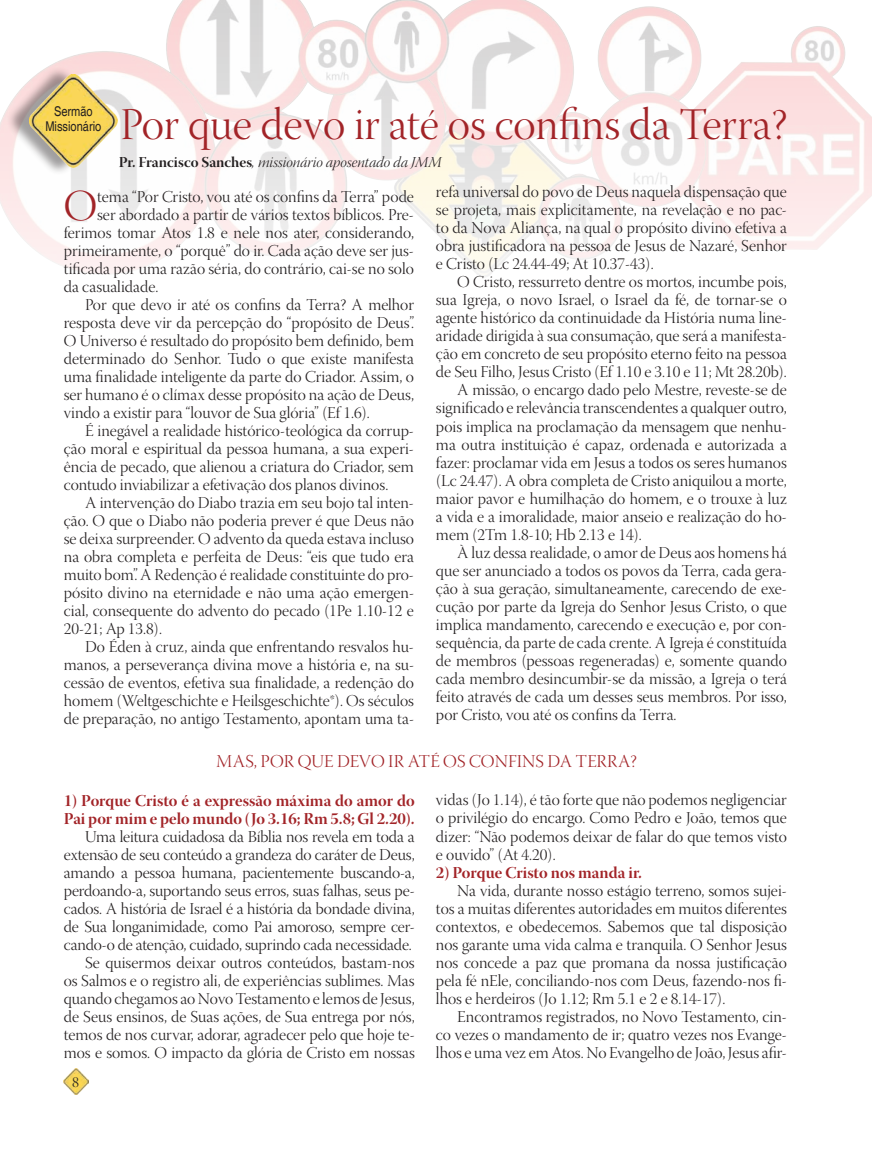
<style>
.page{position:relative;width:872px;height:1149px;background:#fff}
.page>*{position:absolute;margin:0;border:0;box-sizing:border-box;transform-origin:0 0}
.t1{font:45px "Warnock Pro Light Disp";color:#a22428}
.t2{font:43.8px "Warnock Pro Light Disp";color:#a22428}
.t3{font:18px "Warnock Pro Light Disp";letter-spacing:.005em;color:#a22428}
.t4{font:16.5px/18px "Warnock Pro Light Disp";color:#231f20;text-align:justify}
.t5{font:16.5px/18px "Warnock Pro Bold Disp";color:#a22428}
.t6{font:15px "Warnock Pro Light It Disp";color:#231f20}
.t7{font:15px "Warnock Pro Light Disp";color:#231f20}
.t8{font:condensed 13.5px/15px "Helvetica";color:#231f20;text-align:center}
.s1{font-family:"Warnock Pro Bold Disp"}
</style>
<div class="page">
<img style="left:64px;top:1068px;width:25px;height:26px">
<img style="left:0;top:0;width:872px;height:277px">
<div style="left:7px;top:66px;width:103px;height:109px;background:#231f20;opacity:.43"></div>
<img style="left:30px;top:74px;width:88px;height:93px">
<p class="t8" style="left:45px;top:104px;width:57px">Sermão<br>Missionário</p>
<h1 class="t1" style="left:120px;top:100px;width:669px">Por que devo ir até os confins da Terra?</h1>
<p class="t6" style="left:119px;top:154px;width:325px"><span class="s1">Pr. Francisco Sanches</span>, missionário aposentado da JMM</p>
<h2 class="t2" style="left:64px;top:181px;width:35px">O</h2>
<p class="t4" style="left:97px;top:189px;width:318px">tema “Por Cristo, vou até os confins da Terra” pode</p>
<p class="t4" style="left:97px;top:207px;width:318px">ser abordado a partir de vários textos bíblicos. Pre-</p>
<p class="t4" style="left:64px;top:225px;width:352px">ferimos tomar Atos 1.8 e nele nos ater, considerando,</p>
<p class="t4" style="left:64px;top:243px;width:352px">primeiramente, o “porquê” do ir. Cada ação deve ser jus-</p>
<p class="t4" style="left:64px;top:261px;width:352px">tificada por uma razão séria, do contrário, cai-se no solo</p>
<p class="t4" style="left:64px;top:279px;width:96px">da casualidade.</p>
<p class="t4" style="left:85px;top:297px;width:330px">Por que devo ir até os confins da Terra? A melhor</p>
<p class="t4" style="left:64px;top:315px;width:352px">resposta deve vir da percepção do “propósito de Deus”.</p>
<p class="t4" style="left:64px;top:333px;width:352px">O Universo é resultado do propósito bem definido, bem</p>
<p class="t4" style="left:64px;top:351px;width:352px">determinado do Senhor. Tudo o que existe manifesta</p>
<p class="t4" style="left:64px;top:369px;width:352px">uma finalidade inteligente da parte do Criador. Assim, o</p>
<p class="t4" style="left:64px;top:387px;width:352px">ser humano é o clímax desse propósito na ação de Deus,</p>
<p class="t4" style="left:64px;top:405px;width:307px">vindo a existir para “louvor de Sua glória” (Ef 1.6).</p>
<p class="t4" style="left:85px;top:423px;width:330px">É inegável a realidade histórico-teológica da corrup-</p>
<p class="t4" style="left:64px;top:441px;width:352px">ção moral e espiritual da pessoa humana, a sua experi-</p>
<p class="t4" style="left:64px;top:459px;width:352px">ência de pecado, que alienou a criatura do Criador, sem</p>
<p class="t4" style="left:64px;top:477px;width:326px">contudo inviabilizar a efetivação dos planos divinos.</p>
<p class="t4" style="left:85px;top:495px;width:330px">A intervenção do Diabo trazia em seu bojo tal inten-</p>
<p class="t4" style="left:64px;top:513px;width:352px">ção. O que o Diabo não poderia prever é que Deus não</p>
<p class="t4" style="left:64px;top:531px;width:352px">se deixa surpreender. O advento da queda estava incluso</p>
<p class="t4" style="left:64px;top:549px;width:352px">na obra completa e perfeita de Deus: “eis que tudo era</p>
<p class="t4" style="left:64px;top:567px;width:352px">muito bom”. A Redenção é realidade constituinte do pro-</p>
<p class="t4" style="left:64px;top:585px;width:352px">pósito divino na eternidade e não uma ação emergen-</p>
<p class="t4" style="left:64px;top:603px;width:352px">cial, consequente do advento do pecado (1Pe 1.10-12 e</p>
<p class="t4" style="left:64px;top:621px;width:100px">20-21; Ap 13.8).</p>
<p class="t4" style="left:85px;top:639px;width:330px">Do Éden à cruz, ainda que enfrentando resvalos hu-</p>
<p class="t4" style="left:64px;top:657px;width:352px">manos, a perseverança divina move a história e, na su-</p>
<p class="t4" style="left:64px;top:675px;width:352px">cessão de eventos, efetiva sua finalidade, a redenção do</p>
<p class="t4" style="left:64px;top:693px;width:352px">homem (Weltgeschichte e Heilsgeschichte*). Os séculos</p>
<p class="t4" style="left:64px;top:711px;width:352px">de preparação, no antigo Testamento, apontam uma ta-</p>
<p class="t4" style="left:436px;top:184px;width:352px">refa universal do povo de Deus naquela dispensação que se projeta, mais explicitamente, na revelação e no pac&shy;to da Nova Aliança, na qual o propósito divino efetiva a obra justificadora na pessoa de Jesus de Nazaré, Senhor e Cristo (Lc 24.44-49; At 10.37-43).</p>
<p class="t4" style="left:457px;top:274px;width:331px">O Cristo, ressurreto dentre os mortos, incumbe pois,</p>
<p class="t4" style="left:436px;top:292px;width:352px">sua Igreja, o novo Israel, o Israel da fé, de tornar-se o</p>
<p class="t4" style="left:436px;top:310px;width:352px">agente histórico da continuidade da História numa line-</p>
<p class="t4" style="left:436px;top:328px;width:352px">aridade dirigida à sua consumação, que será a manifesta-</p>
<p class="t4" style="left:436px;top:346px;width:352px">ção em concreto de seu propósito eterno feito na pessoa</p>
<p class="t4" style="left:436px;top:364px;width:352px">de Seu Filho, Jesus Cristo (Ef 1.10 e 3.10 e 11; Mt 28.20b).</p>
<p class="t4" style="left:457px;top:382px;width:331px">A missão, o encargo dado pelo Mestre, reveste-se de</p>
<p class="t4" style="left:436px;top:400px;width:352px">significado e relevância transcendentes a qualquer outro,</p>
<p class="t4" style="left:436px;top:418px;width:352px">pois implica na proclamação da mensagem que nenhu-</p>
<p class="t4" style="left:436px;top:436px;width:352px">ma outra instituição é capaz, ordenada e autorizada a</p>
<p class="t4" style="left:436px;top:454px;width:352px">fazer: proclamar vida em Jesus a todos os seres humanos</p>
<p class="t4" style="left:436px;top:472px;width:352px">(Lc 24.47). A obra completa de Cristo aniquilou a morte,</p>
<p class="t4" style="left:436px;top:490px;width:352px">maior pavor e humilhação do homem, e o trouxe à luz</p>
<p class="t4" style="left:436px;top:508px;width:352px">a vida e a imoralidade, maior anseio e realização do ho-</p>
<p class="t4" style="left:436px;top:526px;width:207px">mem (2Tm 1.8-10; Hb 2.13 e 14).</p>
<p class="t4" style="left:457px;top:544px;width:331px">À luz dessa realidade, o amor de Deus aos homens há</p>
<p class="t4" style="left:436px;top:562px;width:352px">que ser anunciado a todos os povos da Terra, cada gera-</p>
<p class="t4" style="left:436px;top:580px;width:352px">ção à sua geração, simultaneamente, carecendo de exe-</p>
<p class="t4" style="left:436px;top:598px;width:352px">cução por parte da Igreja do Senhor Jesus Cristo, o que</p>
<p class="t4" style="left:436px;top:616px;width:352px">implica mandamento, carecendo e execução e, por con-</p>
<p class="t4" style="left:436px;top:634px;width:352px">sequência, da parte de cada crente. A Igreja é constituída</p>
<p class="t4" style="left:436px;top:652px;width:352px">de membros (pessoas regeneradas) e, somente quando</p>
<p class="t4" style="left:436px;top:670px;width:352px">cada membro desincumbir-se da missão, a Igreja o terá</p>
<p class="t4" style="left:436px;top:688px;width:352px">feito através de cada um desses seus membros. Por isso,</p>
<p class="t4" style="left:436px;top:706px;width:242px">por Cristo, vou até os confins da Terra.</p>
<p class="t3" style="left:216px;top:751px;width:422px">MAS, POR QUE DEVO IR ATÉ OS CONFINS DA TERRA?</p>
<p class="t5" style="left:64px;top:790px;width:352px">1) Porque Cristo é a expressão máxima do amor do<br>Pai por mim e pelo mundo (Jo 3.16; Rm 5.8; Gl 2.20).</p>
<p class="t4" style="left:64px;top:828px;width:352px;text-align:right">Uma leitura cuidadosa da Bíblia nos revela em toda a extensão de seu conteúdo a grandeza do caráter de Deus, amando a pessoa humana, pacientemente buscando-a, perdoando-a, suportando seus erros, suas falhas, seus pe&shy;cados. A história de Israel é a história da bondade divina, de Sua longanimidade, como Pai amoroso, sempre cer&shy;cando-o de atenção, cuidado, suprindo cada necessidade.<br>Se quisermos deixar outros conteúdos, bastam-nos<br>os Salmos e o registro ali, de experiências sublimes. Mas quando chegamos ao Novo Testamento e lemos de Jesus, de Seus ensinos, de Suas ações, de Sua entrega por nós, temos de nos curvar, adorar, agradecer pelo que hoje te&shy;mos e somos. O impacto da glória de Cristo em nossas</p>
<p class="t7" style="left:72px;top:1073px;width:8px">8</p>
<p class="t4" style="left:436px;top:792px;width:352px">vidas (Jo 1.14), é tão forte que não podemos negligenciar o privilégio do encargo. Como Pedro e João, temos que dizer: “Não podemos deixar de falar do que temos visto e ouvido” (At 4.20).</p>
<p class="t5" style="left:436px;top:862px;width:207px">2) Porque Cristo nos manda ir.</p>
<p class="t4" style="left:436px;top:882px;width:352px;text-indent:21px">Na vida, durante nosso estágio terreno, somos sujei&shy;tos a muitas diferentes autoridades em muitos diferentes contextos, e obedecemos. Sabemos que tal disposição nos garante uma vida calma e tranquila. O Senhor Jesus nos concede a paz que promana da nossa justificação pela fé nEle, conciliando-nos com Deus, fazendo-nos fi&shy;lhos e herdeiros (Jo 1.12; Rm 5.1 e 2 e 8.14-17).</p>
<p class="t4" style="left:436px;top:1008px;width:352px;text-indent:21px">Encontramos registrados, no Novo Testamento, cin&shy;co vezes o mandamento de ir; quatro vezes nos Evange&shy;lhos e uma vez em Atos. No Evangelho de João, Jesus afir-</p>
</div>
